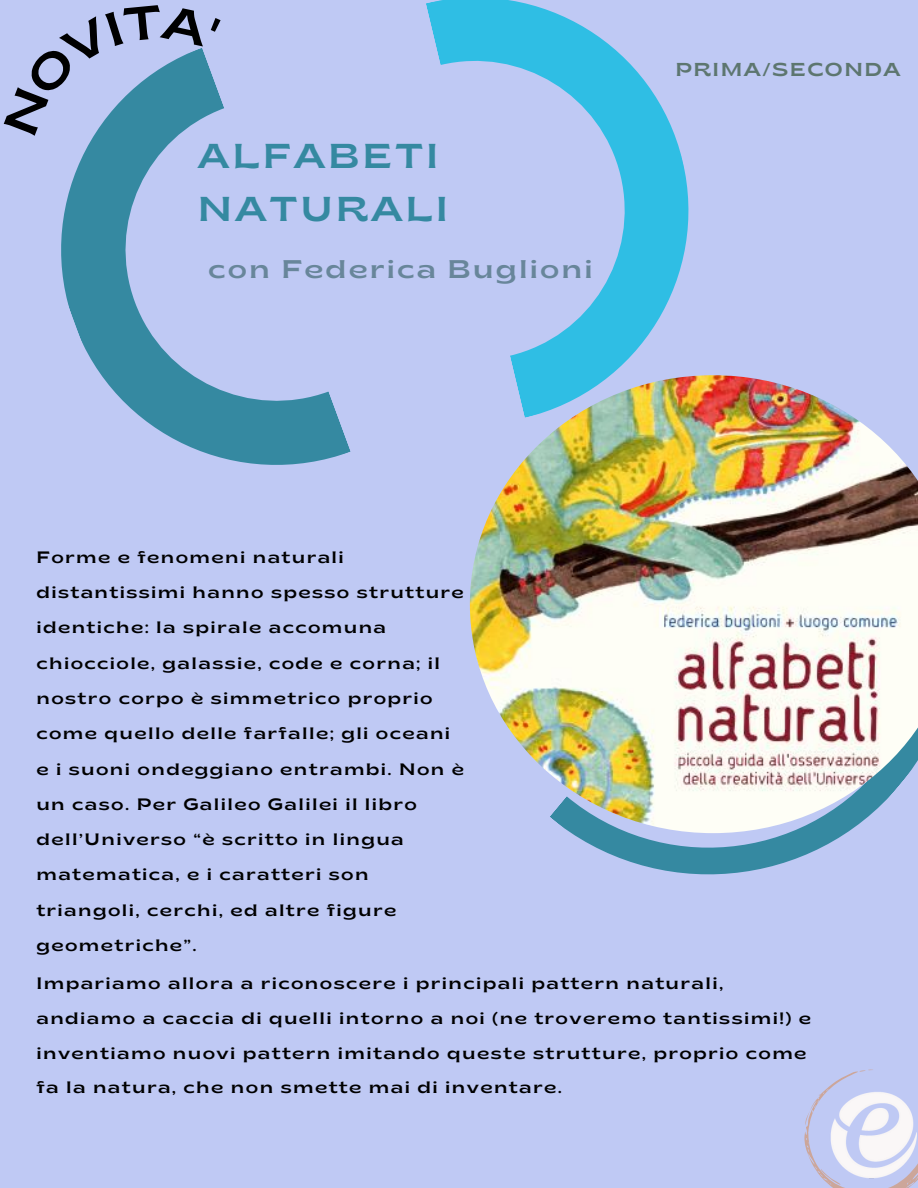
<style>
.page{position:relative;width:918px;height:1188px;background:#bfc9f4}
.page>*{position:absolute;margin:0;border:0;box-sizing:border-box;transform-origin:0 0}
.t1{font:semi-expanded 34.5px/52.8px "Brice";letter-spacing:.085em;color:#3589a1}
.t2{font:semi-expanded 25.5px "Brice";letter-spacing:.085em;color:#68869a}
.t3{font:semi-expanded 18.75px "Brice";letter-spacing:.085em;color:#5d766f}
.t4{font:semi-expanded 16.5px/35.2px "Brice";letter-spacing:.085em;color:#000}
</style>
<div class="page">
<svg style="left:426px;top:0;width:263px;height:375px"></svg>
<svg style="left:61px;top:100px;width:290px;height:365px"></svg>
<svg style="left:571px;top:833px;width:275px;height:42px;fill:#3589a1"></svg>
<svg style="left:804px;top:1069px;width:114px;height:119px"></svg>
<img style="left:470px;top:375px;width:448px;height:458px">
<svg style="left:61px;top:48px;width:160px;height:88px"></svg>
<h1 class="t1" style="left:198px;top:133px;width:252px">ALFABETI<br>NATURALI</h1>
<h2 class="t2" style="left:208px;top:259px;width:386px">con Federica Buglioni</h2>
<p class="t3" style="left:675px;top:62px;width:227px">PRIMA/SECONDA</p>
<p class="t4" style="left:36px;top:541px;width:429px">Forme e fenomeni naturali distantissimi hanno spesso strutture identiche: la spirale accomuna chiocciole, galassie, code e corna; il nostro corpo è simmetrico proprio come quello delle farfalle; gli oceani e i suoni ondeggiano entrambi. Non è un caso. Per Galileo Galilei il libro dell’Universo “è scritto in lingua matematica, e i caratteri son triangoli, cerchi, ed altre figure geometriche”.</p>
<h4 class="t4" style="left:36px;top:967px;width:776px">Impariamo allora a riconoscere i principali pattern naturali, andiamo a caccia di quelli intorno a noi (ne troveremo tantissimi!) e inventiamo nuovi pattern imitando queste strutture, proprio come fa la natura, che non smette mai di inventare.</h4>
</div>
